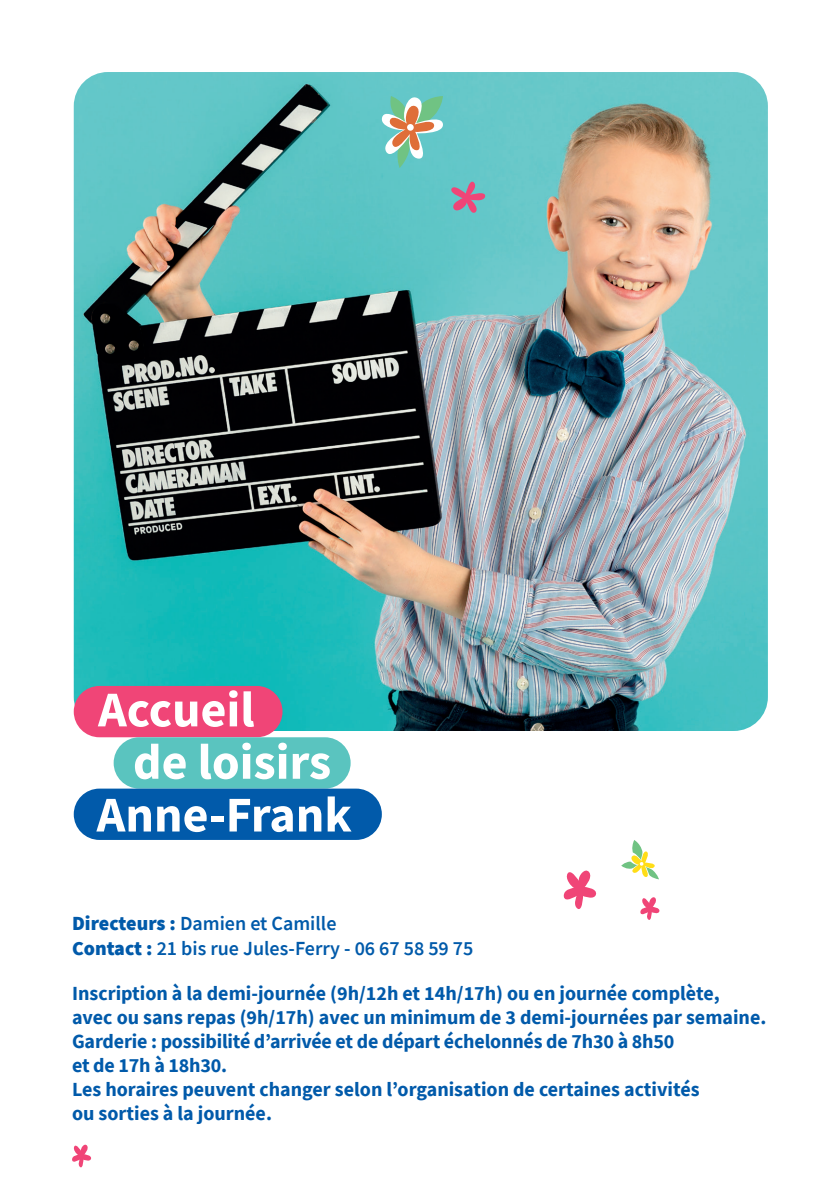
<style>
.page{position:relative;width:840px;height:1191px;background:#fff}
.page>*{position:absolute;margin:0;border:0;box-sizing:border-box;transform-origin:0 0}
.t1{font:700 50px "Source Sans Pro";color:#fff}
.t2{font:700 20px/24px "Source Sans Pro";color:#015aaa}
.t3{font:600 20px/24px "Source Sans Pro";color:#015aaa}
.s1{font-weight:900}
</style>
<div class="page">
<img style="left:74px;top:72px;width:693px;height:659px">
<div style="left:74px;top:686px;width:208px;height:51px;background:#f04577;border-radius:26px"></div>
<div style="left:114px;top:737px;width:236px;height:51px;background:#5ac4bf;border-radius:26px"></div>
<div style="left:74px;top:788px;width:307px;height:52px;background:#015aaa;border-radius:26px"></div>
<svg style="left:563px;top:870px;width:34px;height:39px"></svg>
<div style="left:575px;top:884px;width:9px;height:11px;background:#f04577;border-radius:50%"></div>
<svg style="left:621px;top:840px;width:38px;height:40px"></svg>
<svg style="left:640px;top:897px;width:20px;height:23px"></svg>
<svg style="left:379px;top:93px;width:64px;height:75px"></svg>
<div style="left:407px;top:124px;width:6px;height:7px;background:#fff;border-radius:50%"></div>
<svg style="left:448px;top:178px;width:38px;height:37px"></svg>
<svg style="left:72px;top:1144px;width:20px;height:24px"></svg>
<h1 class="t1" style="left:98px;top:676px;width:158px">Accueil</h1>
<h1 class="t1" style="left:133px;top:728px;width:199px">de loisirs</h1>
<h1 class="t1" style="left:97px;top:781px;width:256px">Anne-Frank</h1>
<p class="t3" style="left:72px;top:911px;width:402px"><span class="s1">Directeurs :</span> Damien et Camille<br><span class="s1">Contact :</span> 21 bis rue Jules-Ferry - 06 67 58 59 75</p>
<p class="t2" style="left:72px;top:980px;width:695px">Inscription à la demi-journée (9h/12h et 14h/17h) ou en journée complète,<br>avec ou sans repas (9h/17h) avec un minimum de 3 demi-journées par semaine.<br>Garderie : possibilité d’arrivée et de départ échelonnés de 7h30 à 8h50<br>et de 17h à 18h30.<br>Les horaires peuvent changer selon l’organisation de certaines activités<br>ou sorties à la journée.</p>
</div>
